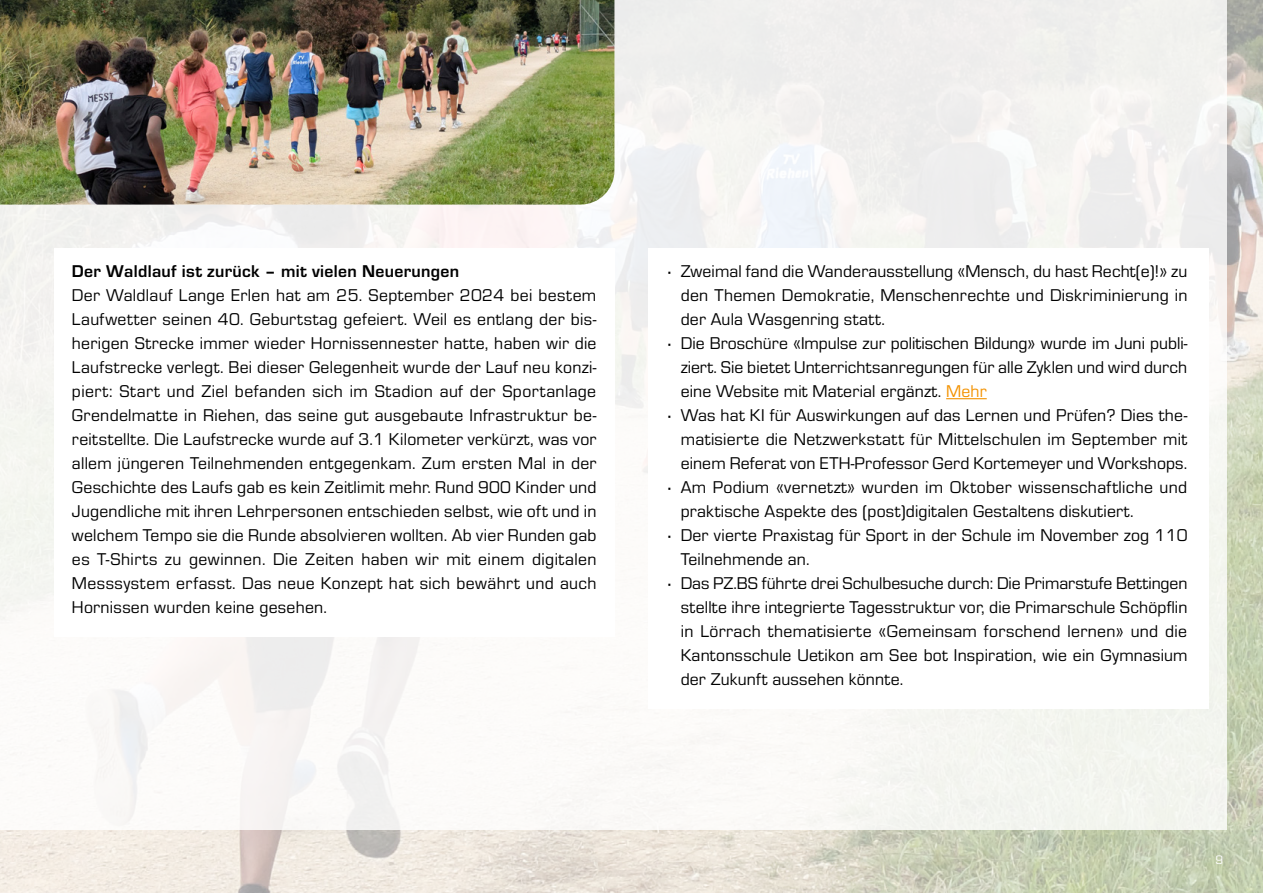
<style>
.page{position:relative;width:1263px;height:893px;background:#fff}
.page>*{position:absolute;margin:0;border:0;box-sizing:border-box;transform-origin:0 0}
.t1{font:17.7px/24px "Eurostile";letter-spacing:.01em;color:#000;text-align:justify}
.t2{font:700 17.7px "Eurostile";letter-spacing:.02em;color:#000}
.t3{font:12.75px "Eurostile";color:#fff}
.s1{font-weight:700}
.s2{color:#f39200}
</style>
<div class="page">
<img style="left:0;top:0;width:1263px;height:893px">
<div style="left:0;top:0;width:1226px;height:829px;background:#f6f5f2"></div>
<div style="left:54px;top:248px;width:560px;height:389px;background:#fff"></div>
<div style="left:648px;top:248px;width:561px;height:461px;background:#fff"></div>
<hr style="left:946px;top:398px;width:41px;height:1px;background:#f39200">
<img style="left:0;top:0;width:614px;height:205px">
<p class="t2" style="left:72px;top:258px;width:389px">Der Waldlauf ist zurück – mit vielen Neuerungen</p>
<p class="t1" style="left:72px;top:282px;width:526px">Der Waldlauf Lange Erlen hat am 25. September 2024 bei bestem Laufwetter seinen 40. Geburtstag gefeiert. Weil es entlang der bis&shy;herigen Strecke immer wieder Hornissennester hatte, haben wir die Laufstrecke verlegt. Bei dieser Gelegenheit wurde der Lauf neu konzi&shy;piert: Start und Ziel befanden sich im Stadion auf der Sportanlage Grendelmatte in Riehen, das seine gut ausgebaute Infrastruktur be&shy;reitstellte. Die Laufstrecke wurde auf 3.1 Kilometer verkürzt, was vor allem jüngeren Teilnehmenden entgegenkam. Zum ersten Mal in der Geschichte des Laufs gab es kein Zeitlimit mehr. Rund 900 Kinder und Jugendliche mit ihren Lehrpersonen entschieden selbst, wie oft und in welchem Tempo sie die Runde absolvieren wollten. Ab vier Runden gab es T-Shirts zu gewinnen. Die Zeiten haben wir mit einem digitalen Messsystem erfasst. Das neue Konzept hat sich bewährt und auch Hornissen wurden keine gesehen.</p>
<p class="t1" style="left:666px;top:258px;width:523px"><span class="s1">·</span> Zweimal fand die Wanderausstellung «Mensch, du hast Recht(e)!» zu</p>
<p class="t1" style="left:681px;top:282px;width:508px">den Themen Demokratie, Menschenrechte und Diskriminierung in</p>
<p class="t1" style="left:681px;top:306px;width:206px">der Aula Wasgenring statt.</p>
<p class="t1" style="left:666px;top:330px;width:523px"><span class="s1">·</span> Die Broschüre «Impulse zur politischen Bildung» wurde im Juni publi-</p>
<p class="t1" style="left:681px;top:354px;width:508px">ziert. Sie bietet Unterrichtsanregungen für alle Zyklen und wird durch</p>
<p class="t1" style="left:681px;top:378px;width:308px">eine Website mit Material ergänzt. <span class="s2">Mehr</span></p>
<p class="t1" style="left:666px;top:402px;width:523px"><span class="s1">·</span> Was hat KI für Auswirkungen auf das Lernen und Prüfen? Dies the-</p>
<p class="t1" style="left:681px;top:426px;width:508px">matisierte die Netzwerkstatt für Mittelschulen im September mit</p>
<p class="t1" style="left:681px;top:450px;width:508px">einem Referat von ETH-Professor Gerd Kortemeyer und Workshops.</p>
<p class="t1" style="left:666px;top:474px;width:523px"><span class="s1">·</span> Am Podium «vernetzt» wurden im Oktober wissenschaftliche und</p>
<p class="t1" style="left:681px;top:498px;width:454px">praktische Aspekte des (post)digitalen Gestaltens diskutiert.</p>
<p class="t1" style="left:666px;top:522px;width:523px"><span class="s1">·</span> Der vierte Praxistag für Sport in der Schule im November zog 110</p>
<p class="t1" style="left:681px;top:546px;width:130px">Teilnehmende an.</p>
<p class="t1" style="left:666px;top:570px;width:523px"><span class="s1">·</span> Das PZ.BS führte drei Schulbesuche durch: Die Primarstufe Bettingen</p>
<p class="t1" style="left:681px;top:594px;width:508px">stellte ihre integrierte Tagesstruktur vor, die Primarschule Schöpflin</p>
<p class="t1" style="left:681px;top:618px;width:508px">in Lörrach thematisierte «Gemeinsam forschend lernen» und die</p>
<p class="t1" style="left:681px;top:642px;width:508px">Kantonsschule Uetikon am See bot Inspiration, wie ein Gymnasium</p>
<p class="t1" style="left:681px;top:666px;width:224px">der Zukunft aussehen könnte.</p>
<p class="t3" style="left:1215px;top:851px;width:9px">9</p>
</div>
